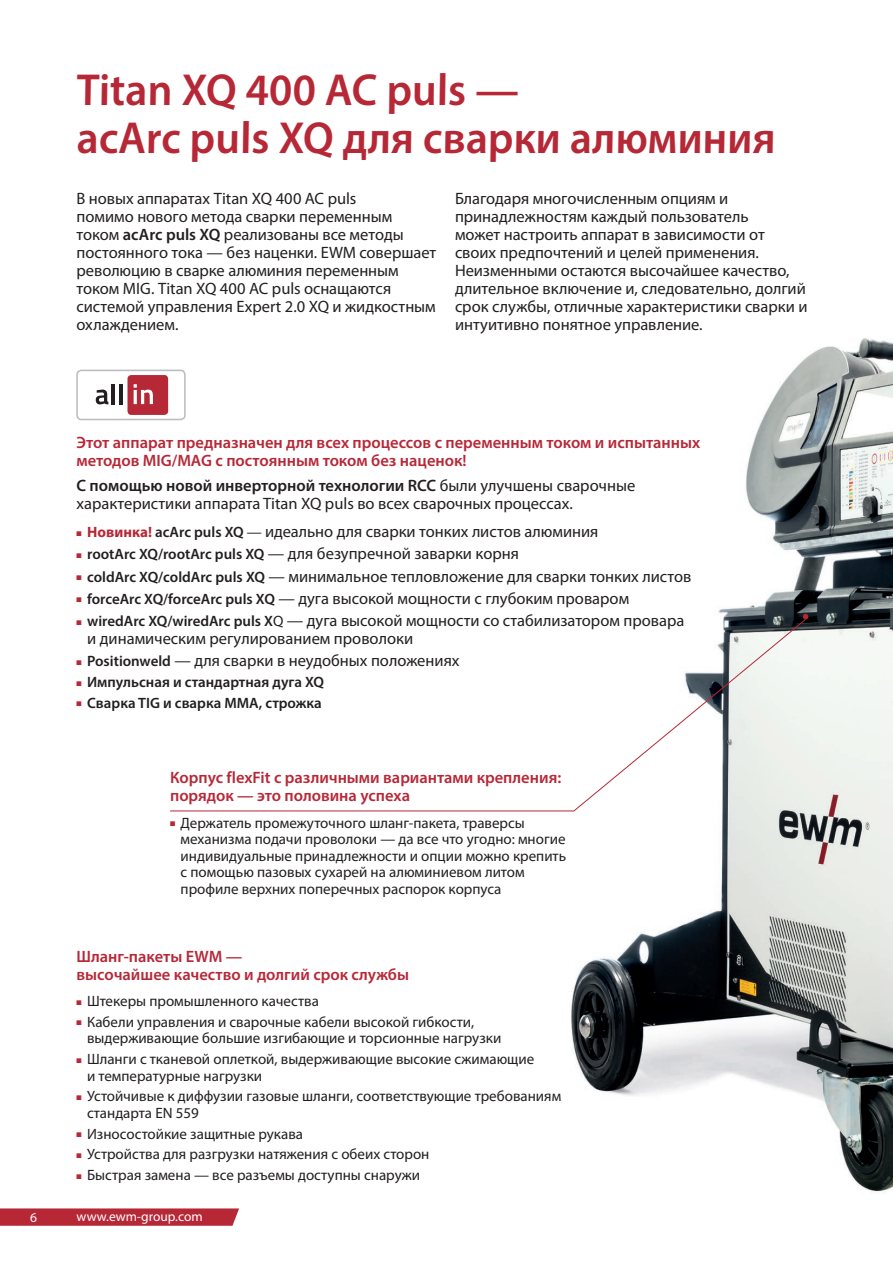
<style>
.page{position:relative;width:893px;height:1263px;background:#fff}
.page>*{position:absolute;margin:0;border:0;box-sizing:border-box;transform-origin:0 0}
.t1{font:600 45px/48px "Myriad Pro";color:#b72837}
.t2{font:16.5px/18px "Myriad Pro";color:#231f20}
.t3{font:600 16.5px/18px "Myriad Pro";color:#b72837}
.t4{font:15px/16.5px "Myriad Pro";color:#231f20}
.t5{font:600 15px "Myriad Pro";color:#231f20}
.t6{font:13.5px "Myriad Pro";color:#fff}
.s1{font-weight:600}
.s2{color:#b72837}
.s3{font-weight:700;font-size:15px;color:#b72837}
.s4{font-weight:600;font-size:15px}
.s5{font-size:15px}
</style>
<div class="page">
<img style="left:489px;top:338px;width:404px;height:854px">
<svg style="left:170px;top:618px;width:636px;height:193px"></svg>
<svg style="left:803px;top:614px;width:5px;height:5px"></svg>
<div style="left:76px;top:370px;width:110px;height:50px;border:2px solid #bcbdc0;border-radius:4px"></div>
<div style="left:127px;top:375px;width:41px;height:40px;background:#b72837;border-radius:4px"></div>
<svg style="left:96px;top:390px;width:12px;height:14px"></svg>
<hr style="left:112px;top:384px;width:3px;height:20px;background:#231f20">
<hr style="left:119px;top:384px;width:3px;height:20px;background:#231f20">
<svg style="left:134px;top:384px;width:19px;height:20px"></svg>
<svg style="left:0;top:1208px;width:239px;height:18px;background:#ba3241"></svg>
<h1 class="t1" style="left:77px;top:65px;width:702px">Titan XQ 400 AC puls —<br>acArc puls XQ для сварки алюминия</h1>
<p class="t2" style="left:77px;top:189px;width:361px">В новых аппаратах Titan XQ 400 AC puls<br>помимо нового метода сварки переменным током <span class="s1">acArc puls XQ</span> реализованы все методы постоянного тока — без наценки. EWM совершает революцию в сварке алюминия переменным током MIG. Titan XQ 400 AC puls оснащаются системой управления Expert 2.0 XQ и жидкостным охлаждением.</p>
<p class="t2" style="left:455px;top:189px;width:354px">Благодаря многочисленным опциям и принадлежностям каждый пользователь<br>может настроить аппарат в зависимости от своих предпочтений и целей применения.<br>Неизменными остаются высочайшее качество, длительное включение и, следовательно, долгий срок службы, отличные характеристики сварки и интуитивно понятное управление.</p>
<p class="t3" style="left:77px;top:433px;width:625px">Этот аппарат предназначен для всех процессов с переменным током и испытанных методов MIG/MAG с постоянным током без наценок!</p>
<p class="t2" style="left:77px;top:476px;width:560px"><span class="s1">С помощью новой инверторной технологии RCC</span> были улучшены сварочные характеристики аппарата Titan XQ puls во всех сварочных процессах.</p>
<p class="t2" style="left:77px;top:522px;width:523px"><span class="s2">■</span> <span class="s3">Новинка!</span> <span class="s4">acArc puls XQ</span> <span class="s5">—</span> идеально для сварки тонких листов алюминия</p>
<p class="t2" style="left:77px;top:545px;width:444px"><span class="s2">■</span> <span class="s4">rootArc XQ/rootArc puls XQ</span> — для безупречной заварки корня</p>
<p class="t2" style="left:77px;top:567px;width:616px"><span class="s2">■</span> <span class="s4">coldArc XQ/coldArc puls XQ</span> — минимальное тепловложение для сварки тонких листов</p>
<p class="t2" style="left:77px;top:589px;width:554px"><span class="s2">■</span> <span class="s4">forceArc XQ/forceArc puls XQ</span> — дуга высокой мощности с глубоким проваром</p>
<p class="t2" style="left:87px;top:611px;width:599px;text-indent:-11px"><span class="s2">■</span> <span class="s4">wiredArc XQ/wiredArc puls X</span><span class="s5">Q</span> — дуга высокой мощности со стабилизатором провара и динамическим регулированием проволоки</p>
<p class="t2" style="left:77px;top:652px;width:384px"><span class="s2">■</span> <span class="s4">Positionweld</span> — для сварки в неудобных положениях</p>
<p class="t5" style="left:77px;top:673px;width:249px"><span class="s2">■</span> Импульсная и стандартная дуга XQ</p>
<p class="t5" style="left:77px;top:693px;width:247px"><span class="s2">■</span> Сварка TIG и сварка MMA, строжка</p>
<p class="t3" style="left:170px;top:768px;width:393px">Корпус flexFit с различными вариантами крепления: порядок — это половина успеха</p>
<p class="t4" style="left:181px;top:814px;width:387px;text-indent:-10px"><span class="s2">■</span> Держатель промежуточного шланг-пакета, траверсы механизма подачи проволоки — да все что угодно: многие индивидуальные принадлежности и опции можно крепить с помощью пазовых сухарей на алюминиевом литом профиле верхних поперечных распорок корпуса</p>
<p class="t3" style="left:77px;top:946px;width:334px">Шланг-пакеты EWM —<br>высочайшее качество и долгий срок службы</p>
<p class="t4" style="left:77px;top:992px;width:244px"><span class="s2">■</span> Штекеры промышленного качества</p>
<p class="t4" style="left:87px;top:1013px;width:416px;text-indent:-10px"><span class="s2">■</span> Кабели управления и сварочные кабели высокой гибкости, выдерживающие большие изгибающие и торсионные нагрузки</p>
<p class="t4" style="left:87px;top:1050px;width:449px;text-indent:-10px"><span class="s2">■</span> Шланги с тканевой оплеткой, выдерживающие высокие сжимающие и температурные нагрузки</p>
<p class="t4" style="left:87px;top:1088px;width:476px;text-indent:-10px"><span class="s2">■</span> Устойчивые к диффузии газовые шланги, соответствующие требованиям стандарта EN 559</p>
<p class="t4" style="left:77px;top:1125px;width:228px"><span class="s2">■</span> Износостойкие защитные рукава</p>
<p class="t4" style="left:77px;top:1146px;width:354px"><span class="s2">■</span> Устройства для разгрузки натяжения с обеих сторон</p>
<p class="t4" style="left:77px;top:1166px;width:345px"><span class="s2">■</span> Быстрая замена — все разъемы доступны снаружи</p>
<p class="t6" style="left:30px;top:1208px;width:8px">6</p>
<p class="t6" style="left:77px;top:1208px;width:128px">www.ewm-group.com</p>
</div>
